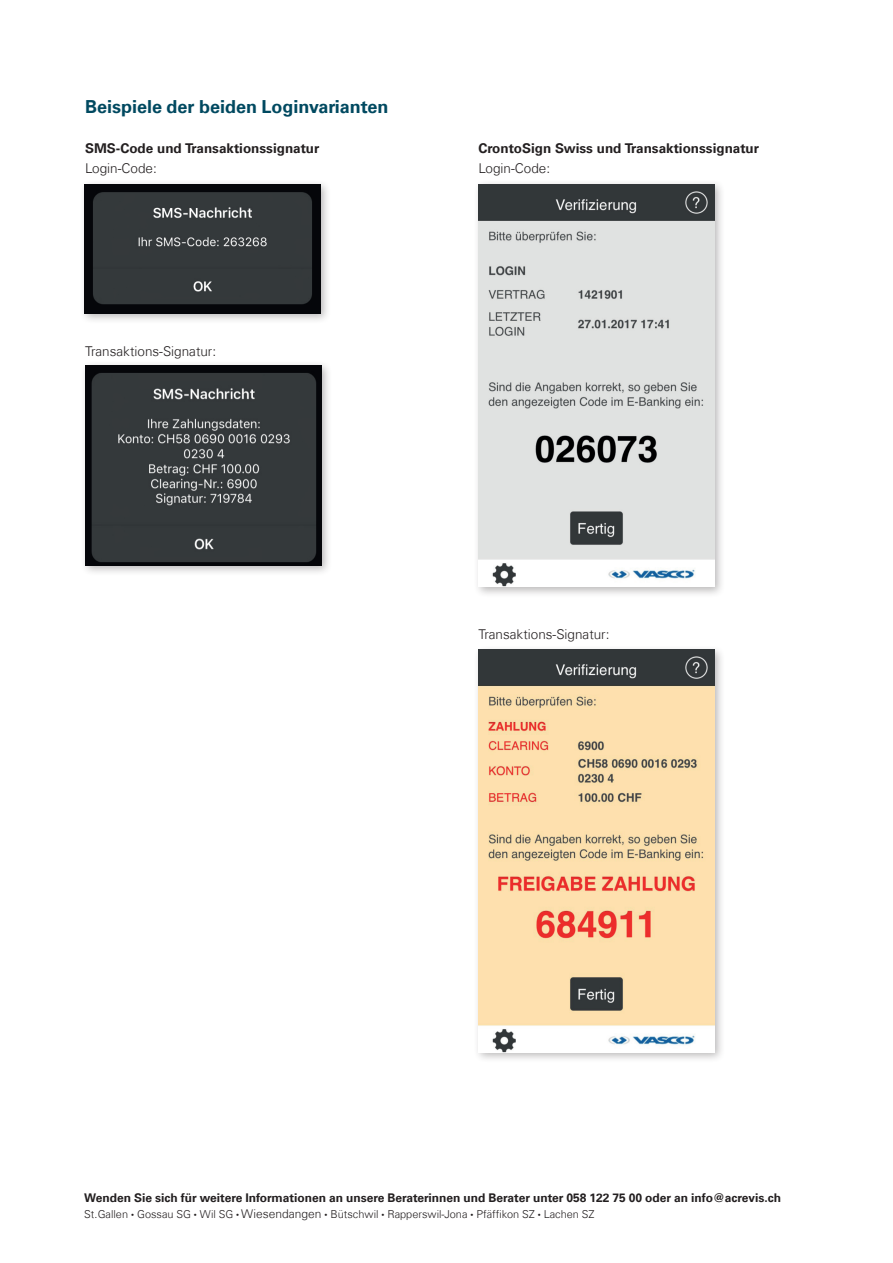
<style>
.page{position:relative;width:893px;height:1263px;background:#fff}
.page>*{position:absolute;margin:0;border:0;box-sizing:border-box;transform-origin:0 0}
.t1{font:700 18px "Univers Com 65";color:#004960}
.t2{font:700 13.5px "Univers Com 65";color:#231f20}
.t3{font:300 13.5px "Univers Com 45";color:#231f20}
.t4{font:700 12px "Univers Com 65";color:#231f20}
.t5{font:300 10.95px "Univers Com 45";color:#231f20}
.s1{font-size:6px}
.s2{font-size:12px}
</style>
<div class="page">
<div style="left:80px;top:360px;width:252px;height:217px;background:#231f20;opacity:.31"></div>
<img style="left:85px;top:365px;width:236px;height:200px">
<div style="left:473px;top:179px;width:252px;height:419px;background:#231f20;opacity:.31"></div>
<img style="left:478px;top:184px;width:236px;height:402px">
<div style="left:79px;top:179px;width:252px;height:145px;background:#231f20;opacity:.31"></div>
<img style="left:84px;top:184px;width:236px;height:129px">
<div style="left:473px;top:644px;width:252px;height:419px;background:#231f20;opacity:.31"></div>
<img style="left:478px;top:650px;width:236px;height:402px">
<h1 class="t1" style="left:85px;top:96px;width:305px">Beispiele der beiden Loginvarianten</h1>
<p class="t2" style="left:85px;top:140px;width:236px">SMS-Code und Transaktionssignatur</p>
<p class="t3" style="left:85px;top:160px;width:73px">Login-Code:</p>
<p class="t3" style="left:85px;top:343px;width:133px">Transaktions-Signatur:</p>
<p class="t2" style="left:478px;top:140px;width:282px">CrontoSign Swiss und Transaktionssignatur</p>
<p class="t3" style="left:478px;top:160px;width:73px">Login-Code:</p>
<p class="t3" style="left:478px;top:626px;width:133px">Transaktions-Signatur:</p>
<p class="t4" style="left:84px;top:1190px;width:698px">Wenden Sie sich für weitere Informationen an unsere Beraterinnen und Berater unter 058 122 75 00 oder an info@acrevis.ch</p>
<p class="t5" style="left:84px;top:1207px;width:512px">St.Gallen <span class="s1">•</span> Gossau SG <span class="s1">•</span> Wil SG <span class="s1">•</span> <span class="s2">Wiesendangen</span> <span class="s1">•</span> Bütschwil <span class="s1">•</span> Rapperswil-Jona <span class="s1">•</span> Pfäffikon SZ <span class="s1">•</span> Lachen SZ</p>
</div>
